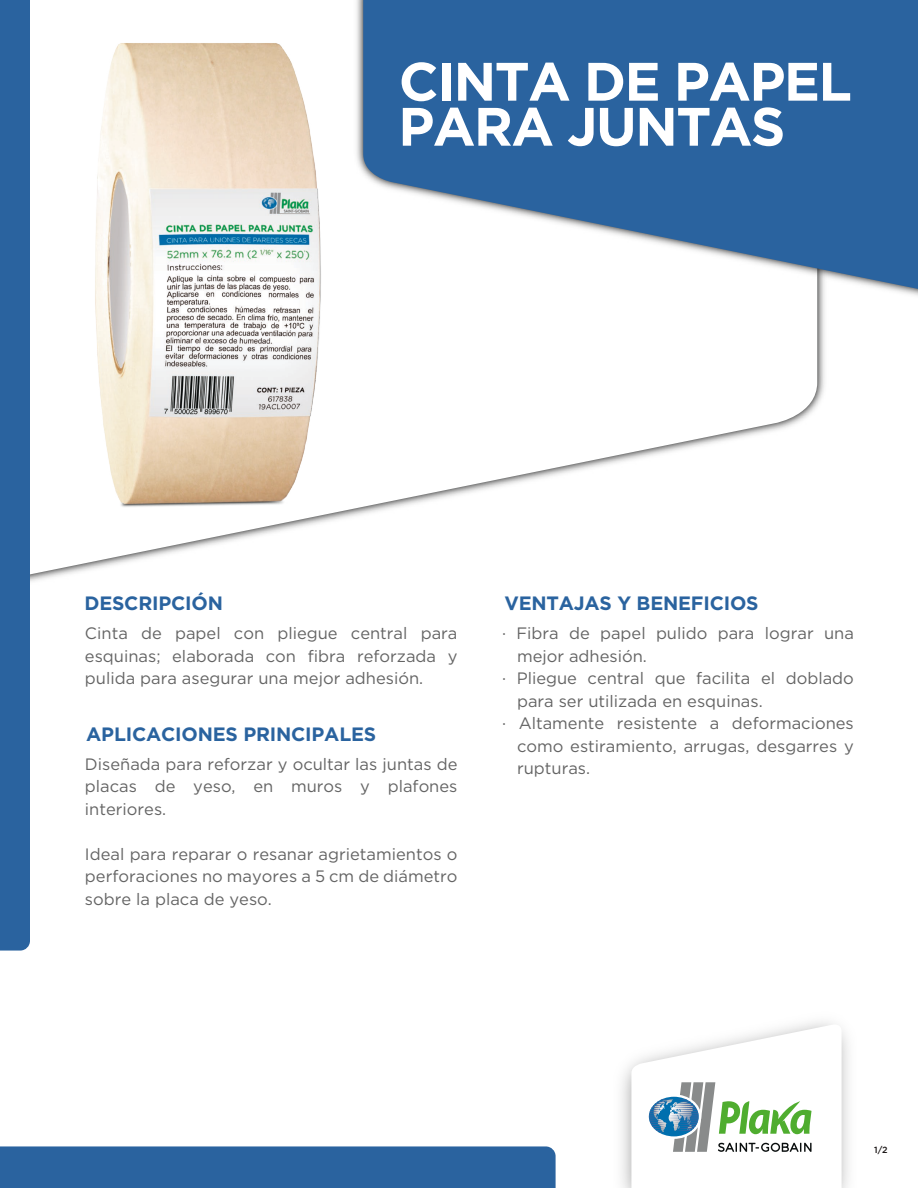
<style>
.page{position:relative;width:918px;height:1188px;background:#fff}
.page>*{position:absolute;margin:0;border:0;box-sizing:border-box;transform-origin:0 0}
.t1{font:700 54px "Gotham";letter-spacing:-.03em;color:#fff}
.t2{font:700 19.35px "Gotham";letter-spacing:-.01em;color:#2a639f}
.t3{font:16.5px/22.5px "Gotham";color:#646464;text-align:justify}
.t4{font:500 9px "Gotham";color:#1a1515}
</style>
<div class="page">
<svg style="left:30px;top:387px;width:787px;height:193px"></svg>
<img style="left:81px;top:43px;width:252px;height:474px">
<img style="left:309px;top:0;width:609px;height:345px">
<svg style="left:363px;top:0;width:555px;height:291px;fill:#2a639f"></svg>
<div style="left:0;top:0;width:30px;height:951px;background:#2a639f"></div>
<div style="left:0;top:1146px;width:556px;height:42px;background:#2a639f"></div>
<svg style="left:631px;top:1023px;width:211px;height:165px"></svg>
<h1 class="t1" style="left:399px;top:46px;width:455px">CINTA DE PAPEL</h1>
<h1 class="t1" style="left:398px;top:91px;width:389px">PARA JUNTAS</h1>
<p class="t2" style="left:84px;top:591px;width:140px">DESCRIPCIÓN</p>
<p class="t3" style="left:85px;top:622px;width:374px">Cinta de papel con pliegue central para esquinas; elaborada con fibra reforzada y pulida para asegurar una mejor adhesión.</p>
<p class="t2" style="left:86px;top:721px;width:291px">APLICACIONES PRINCIPALES</p>
<p class="t3" style="left:85px;top:753px;width:374px">Diseñada para reforzar y ocultar las juntas de placas de yeso, en muros y plafones interiores.</p>
<p class="t3" style="left:85px;top:843px;width:374px">Ideal para reparar o resanar agrietamientos o perforaciones no mayores a 5 cm de diámetro sobre la placa de yeso.</p>
<p class="t2" style="left:504px;top:590px;width:256px">VENTAJAS Y BENEFICIOS</p>
<p class="t3" style="left:502px;top:622px;width:353px">· Fibra de papel pulido para lograr una</p>
<p class="t3" style="left:517px;top:644px;width:131px">mejor adhesión.</p>
<p class="t3" style="left:502px;top:667px;width:353px">· Pliegue central que facilita el doblado</p>
<p class="t3" style="left:517px;top:689px;width:247px">para ser utilizada en esquinas.</p>
<p class="t3" style="left:502px;top:712px;width:353px">· Altamente resistente a deformaciones</p>
<p class="t3" style="left:517px;top:734px;width:338px">como estiramiento, arrugas, desgarres y</p>
<p class="t3" style="left:517px;top:757px;width:75px">rupturas.</p>
<p class="t4" style="left:874px;top:1143px;width:15px">1/2</p>
</div>
